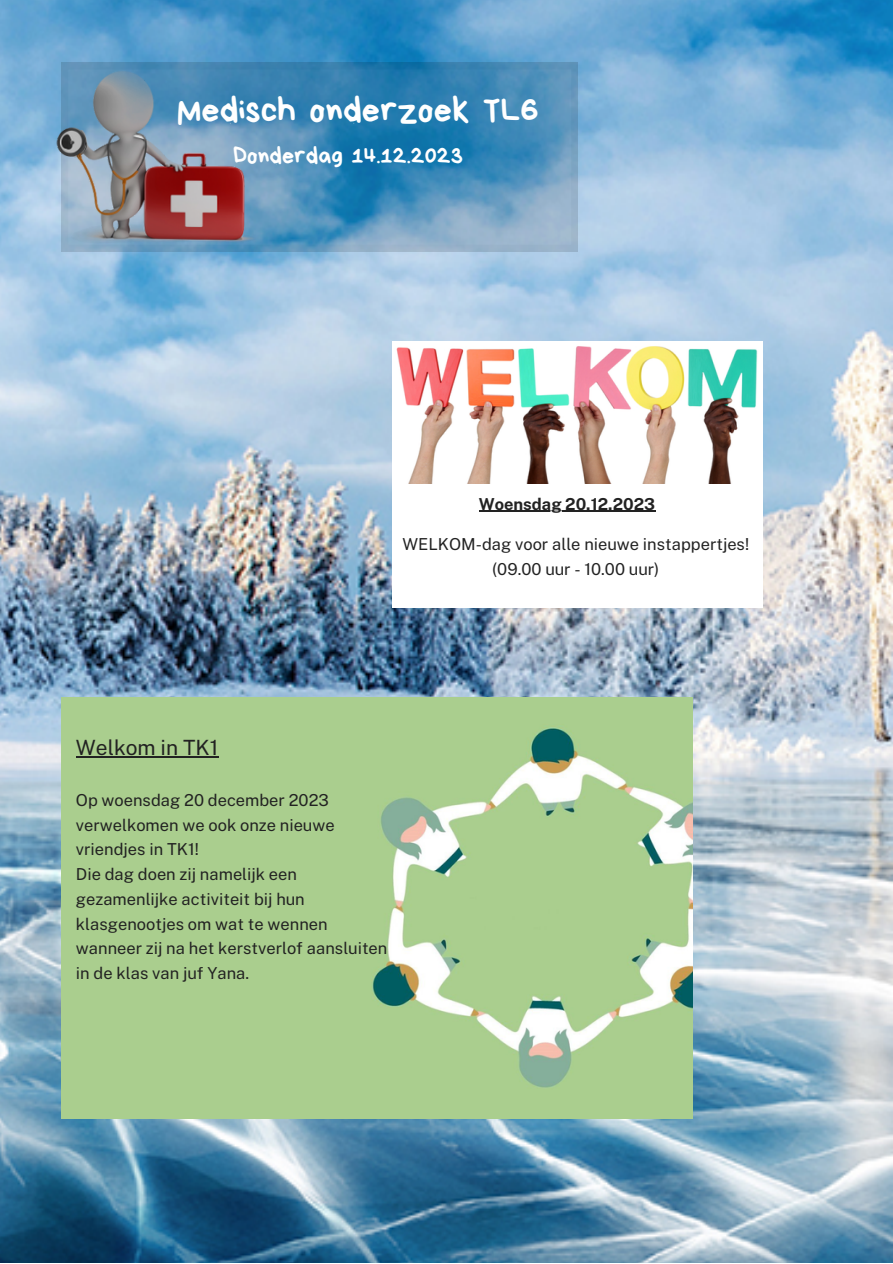
<style>
.page{position:relative;width:893px;height:1264px;background:#fff}
.page>*{position:absolute;margin:0;border:0;box-sizing:border-box;transform-origin:0 0}
.t1{font:36px "Bryndan Write";color:#fff}
.t2{font:24px "Bryndan Write";color:#fff}
.t3{font:21px "Public Sans";color:#222}
.t4{font:16.5px/24.8px "Public Sans";color:#222}
.t5{font:700 16.5px "Public Sans";color:#222}
</style>
<div class="page">
<img style="left:0;top:0;width:892px;height:1262px">
<img style="left:43px;top:42px;width:225px;height:202px">
<svg style="left:61px;top:63px;width:516px;height:188px;background:#5d89ab"></svg>
<img style="left:393px;top:341px;width:369px;height:143px">
<div style="left:393px;top:484px;width:370px;height:123px;background:#fff"></div>
<img style="left:61px;top:697px;width:631px;height:421px">
<hr style="left:478px;top:511px;width:177px;height:1px;background:#222">
<hr style="left:76px;top:756px;width:142px;height:1px;background:#222">
<p class="t1" style="left:177px;top:92px;width:363px">Medisch onderzoek TL6</p>
<p class="t2" style="left:233px;top:144px;width:231px">Donderdag 14.12.2023</p>
<p class="t5" style="left:478px;top:494px;width:178px">Woensdag 20.12.2023</p>
<p class="t4" style="left:402px;top:532px;width:348px">WELKOM-dag voor alle nieuwe instappertjes!</p>
<p class="t4" style="left:492px;top:557px;width:168px">(09.00 uur - 10.00 uur)</p>
<p class="t3" style="left:76px;top:735px;width:144px">Welkom in TK1</p>
<p class="t4" style="left:76px;top:787px;width:260px">Op woensdag 20 december 2023 verwelkomen we ook onze nieuwe vriendjes in TK1!</p>
<p class="t4" style="left:76px;top:861px;width:313px">Die dag doen zij namelijk een gezamenlijke activiteit bij hun klasgenootjes om wat te wennen wanneer zij na het kerstverlof aansluiten in de klas van juf Yana.</p>
</div>
